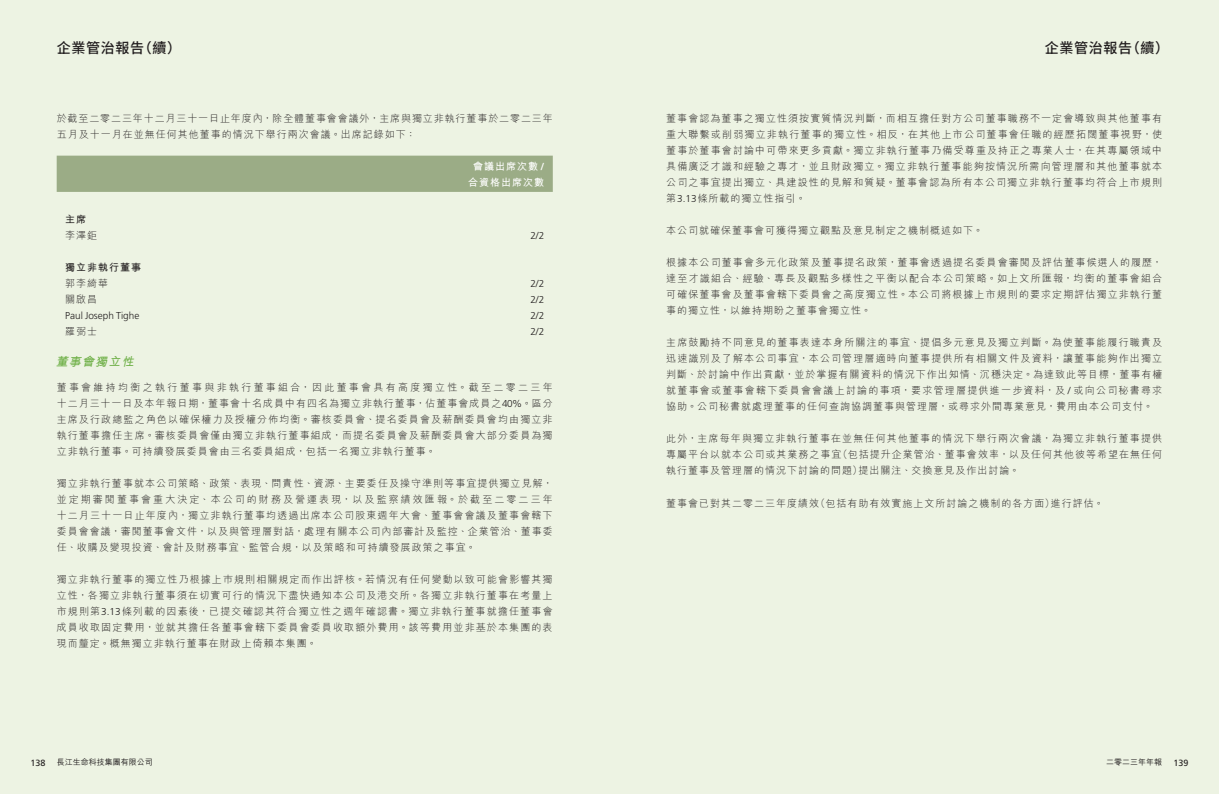
<style>
.page{position:relative;width:1219px;height:794px;background:#fff}
.page>*{position:absolute;margin:0;border:0;box-sizing:border-box;transform-origin:0 0}
.t1{font:500 14px "Noto Sans TC";letter-spacing:.05em;color:#231f20}
.t2{font:italic 700 12px "M Hei HK";color:#6fb048}
.t3{font:300 10px/16px "M Hei HK";letter-spacing:.1em;color:#231f20;text-align:justify}
.t4{font:300 10px "Frutiger LT Std";color:#231f20}
.t5{font:700 10px/16px "M Hei HK";letter-spacing:.1em;color:#fff;text-align:center}
.t6{font:700 10px "M Hei HK";letter-spacing:.1em;color:#231f20}
.t7{font:9px "Frutiger LT Std";color:#231f20}
.t8{font:500 8px "M Hei HK";color:#231f20}
.s1{font-family:"Frutiger LT Std"}
</style>
<div class="page">
<div style="left:0;top:0;width:609px;height:794px;background:#edf3e3"></div>
<div style="left:57px;top:156px;width:496px;height:36px;background:#9bac86"></div>
<div style="left:610px;top:0;width:609px;height:794px;background:#edf3e3"></div>
<h1 class="t1" style="left:57px;top:40px;width:126px">企業管治報告（續）</h1>
<h1 class="t1" style="left:1045px;top:40px;width:126px">企業管治報告（續）</h1>
<p class="t3" style="left:57px;top:111px;width:498px">於截至二零二三年十二月三十一日止年度內，除全體董事會會議外，主席與獨立非執行董事於二零二三年五月及十一月在並無任何其他董事的情況下舉行兩次會議。出席記錄如下：</p>
<p class="t5" style="left:468px;top:158px;width:78px">會議出席次數 <span class="s1">/</span>合資格出席次數</p>
<p class="t6" style="left:65px;top:212px;width:22px">主席</p>
<p class="t3" style="left:65px;top:227px;width:33px">李澤鉅</p>
<p class="t4" style="left:530px;top:229px;width:15px">2/2</p>
<p class="t6" style="left:65px;top:260px;width:77px">獨立非執行董事</p>
<p class="t3" style="left:65px;top:275px;width:44px">郭李綺華</p>
<p class="t4" style="left:530px;top:277px;width:15px">2/2</p>
<p class="t3" style="left:65px;top:291px;width:33px">關啟昌</p>
<p class="t4" style="left:530px;top:293px;width:15px">2/2</p>
<p class="t4" style="left:65px;top:309px;width:76px">Paul Joseph Tighe</p>
<p class="t4" style="left:530px;top:309px;width:15px">2/2</p>
<p class="t3" style="left:65px;top:323px;width:33px">羅弼士</p>
<p class="t4" style="left:530px;top:325px;width:15px">2/2</p>
<p class="t2" style="left:56px;top:353px;width:83px">董事會獨立性</p>
<p class="t3" style="left:57px;top:379px;width:498px">董事會維持均衡之執行董事與非執行董事組合，因此董事會具有高度獨立性。截至二零二三年十二月三十一日及本年報日期，董事會十名成員中有四名為獨立非執行董事，佔董事會成員之<span class="s1">40%</span>。區分主席及行政總監之角色以確保權力及授權分佈均衡。審核委員會、提名委員會及薪酬委員會均由獨立非執行董事擔任主席。審核委員會僅由獨立非執行董事組成，而提名委員會及薪酬委員會大部分委員為獨立非執行董事。可持續發展委員會由三名委員組成，包括一名獨立非執行董事。</p>
<p class="t3" style="left:57px;top:475px;width:498px">獨立非執行董事就本公司策略、政策、表現、問責性、資源、主要委任及操守準則等事宜提供獨立見解，並定期審閱董事會重大決定、本公司的財務及營運表現，以及監察績效匯報。於截至二零二三年十二月三十一日止年度內，獨立非執行董事均透過出席本公司股東週年大會、董事會會議及董事會轄下委員會會議，審閱董事會文件，以及與管理層對話，處理有關本公司內部審計及監控、企業管治、董事委任、收購及變現投資、會計及財務事宜、監管合規，以及策略和可持續發展政策之事宜。</p>
<p class="t3" style="left:57px;top:571px;width:497px">獨立非執行董事的獨立性乃根據上巿規則相關規定而作出評核。若情況有任何變動以致可能會影響其獨立性，各獨立非執行董事須在切實可行的情況下盡快通知本公司及港交所。各獨立非執行董事在考量上市規則第<span class="s1">3.13</span>條列載的因素後，已提交確認其符合獨立性之週年確認書。獨立非執行董事就擔任董事會成員收取固定費用，並就其擔任各董事會轄下委員會委員收取額外費用。該等費用並非基於本集團的表現而釐定。概無獨立非執行董事在財政上倚賴本集團。</p>
<p class="t3" style="left:666px;top:111px;width:498px">董事會認為董事之獨立性須按實質情況判斷，而相互擔任對方公司董事職務不一定會導致與其他董事有重大聯繫或削弱獨立非執行董事的獨立性。相反，在其他上市公司董事會任職的經歷拓闊董事視野，使董事於董事會討論中可帶來更多貢獻。獨立非執行董事乃備受尊重及持正之專業人士，在其專屬領域中具備廣泛才識和經驗之專才，並且財政獨立。獨立非執行董事能夠按情況所需向管理層和其他董事就本公司之事宜提出獨立、具建設性的見解和質疑。董事會認為所有本公司獨立非執行董事均符合上市規則第<span class="s1">3.13</span>條所載的獨立性指引。</p>
<p class="t3" style="left:666px;top:223px;width:319px">本公司就確保董事會可獲得獨立觀點及意見制定之機制概述如下。</p>
<p class="t3" style="left:666px;top:255px;width:498px">根據本公司董事會多元化政策及董事提名政策，董事會透過提名委員會審閱及評估董事候選人的履歷，達至才識組合、經驗、專長及觀點多樣性之平衡以配合本公司策略。如上文所匯報，均衡的董事會組合可確保董事會及董事會轄下委員會之高度獨立性。本公司將根據上市規則的要求定期評估獨立非執行董事的獨立性，以維持期盼之董事會獨立性。</p>
<p class="t3" style="left:666px;top:335px;width:498px">主席鼓勵持不同意見的董事表達本身所關注的事宜、提倡多元意見及獨立判斷。為使董事能履行職責及迅速識別及了解本公司事宜，本公司管理層適時向董事提供所有相關文件及資料，讓董事能夠作出獨立判斷、於討論中作出貢獻，並於掌握有關資料的情況下作出知情、沉穩決定。為達致此等目標，董事有權就董事會或董事會轄下委員會會議上討論的事項，要求管理層提供進一步資料，及 <span class="s1">/</span> 或向公司秘書尋求協助。公司秘書就處理董事的任何查詢協調董事與管理層，或尋求外間專業意見，費用由本公司支付。</p>
<p class="t3" style="left:666px;top:431px;width:498px">此外，主席每年與獨立非執行董事在並無任何其他董事的情況下舉行兩次會議，為獨立非執行董事提供專屬平台以就本公司或其業務之事宜（包括提升企業管治、董事會效率，以及任何其他彼等希望在無任何執行董事及管理層的情況下討論的問題）提出關注、交換意見及作出討論。</p>
<p class="t3" style="left:666px;top:495px;width:439px">董事會已對其二零二三年度績效（包括有助有效實施上文所討論之機制的各方面）進行評估。</p>
<p class="t7" style="left:30px;top:757px;width:17px">138</p>
<p class="t8" style="left:57px;top:756px;width:97px">長江生命科技集團有限公司</p>
<p class="t8" style="left:1106px;top:756px;width:57px">二零二三年年報</p>
<p class="t7" style="left:1174px;top:757px;width:17px">139</p>
</div>
